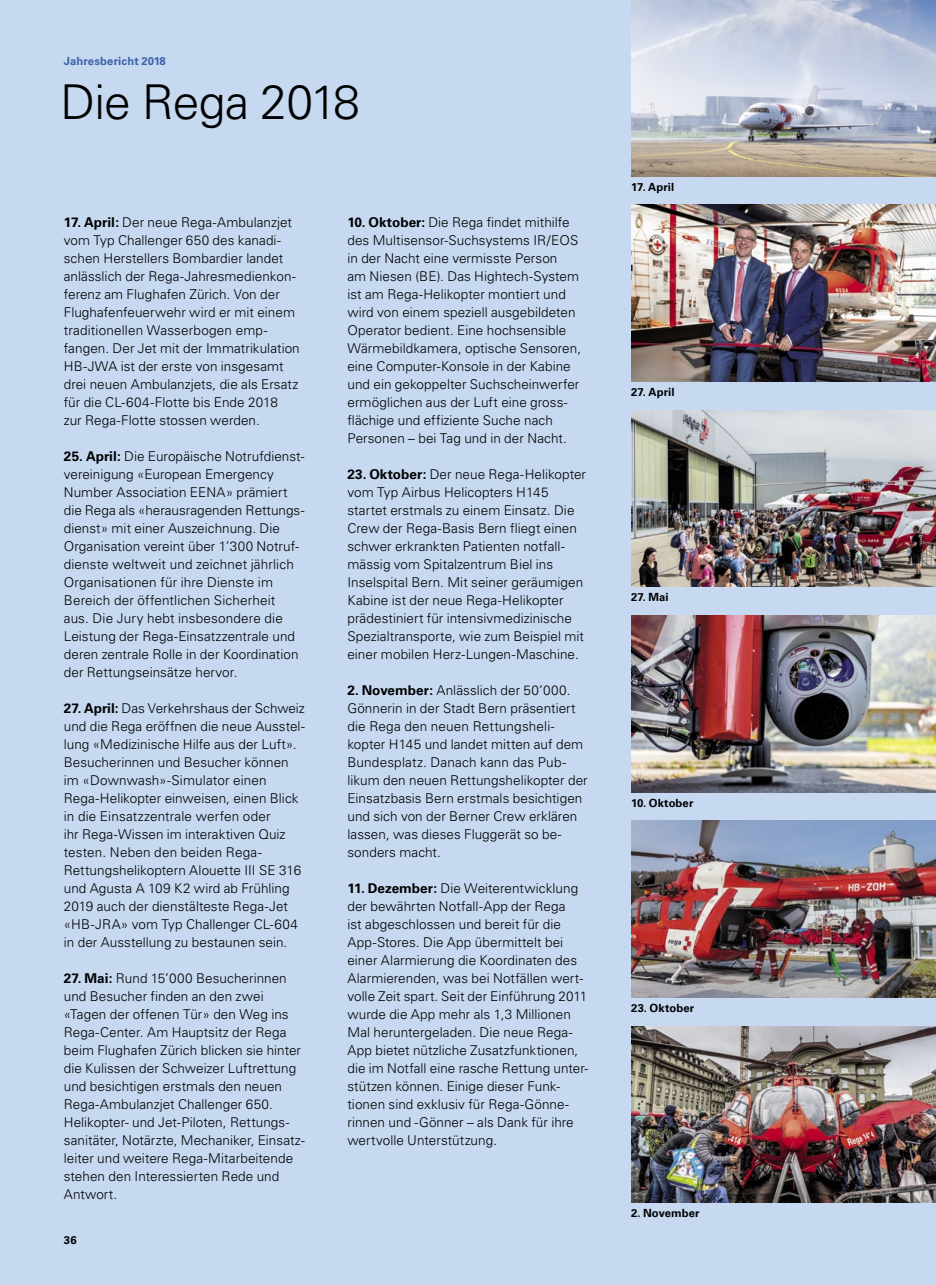
<style>
.page{position:relative;width:936px;height:1285px;background:#fff}
.page>*{position:absolute;margin:0;border:0;box-sizing:border-box;transform-origin:0 0}
.t1{font:300 48px "Univers LT Std";letter-spacing:-.02em;color:#000}
.t2{font:300 13.5px/18px "Univers LT Std";letter-spacing:.005em;color:#000}
.t3{font:700 11.25px "Univers LT Std";letter-spacing:.01em;color:#000}
.t4{font:700 11.25px "Univers LT Std";letter-spacing:.01em;color:#3c61a8}
.s1{font-weight:700}
</style>
<div class="page">
<div style="left:0;top:0;width:935px;height:1284px;background:#c6d9f1"></div>
<img style="left:631px;top:0;width:304px;height:177px">
<img style="left:631px;top:205px;width:304px;height:176px">
<img style="left:631px;top:410px;width:304px;height:176px">
<img style="left:631px;top:615px;width:304px;height:177px">
<img style="left:631px;top:820px;width:304px;height:177px">
<img style="left:631px;top:1026px;width:304px;height:176px">
<p class="t4" style="left:64px;top:54px;width:103px">Jahresbericht 2018</p>
<h2 class="t1" style="left:61px;top:73px;width:301px">Die Rega 2018</h2>
<h3 class="t2" style="left:64px;top:213px;width:230px"><span class="s1">17. April:</span> Der neue Rega-Ambulanzjet</h3>
<p class="t2" style="left:64px;top:231px;width:237px">vom Typ Challenger 650 des kanadi&shy;schen Herstellers Bombardier landet anlässlich der Rega-Jahresmedienkon&shy;ferenz am Flughafen Zürich. Von der Flughafenfeuerwehr wird er mit einem traditionellen Wasserbogen emp&shy;fangen. Der Jet mit der Immatrikulation HB-JWA ist der erste von insgesamt drei neuen Ambulanzjets, die als Ersatz für die CL-604-Flotte bis Ende 2018<br>zur Rega-Flotte stossen werden.</p>
<h3 class="t2" style="left:64px;top:447px;width:242px"><span class="s1">25. April:</span> Die Europäische Notrufdienst-</h3>
<p class="t2" style="left:64px;top:465px;width:242px">vereinigung «European Emergency Number Association EENA» prämiert die Rega als «herausragenden Rettungs&shy;dienst» mit einer Auszeichnung. Die Organisation vereint über 1’300 Notruf&shy;dienste weltweit und zeichnet jährlich Organisationen für ihre Dienste im Bereich der öffentlichen Sicherheit<br>aus. Die Jury hebt insbesondere die Leistung der Rega-Einsatzzentrale und deren zentrale Rolle in der Koordination der Rettungseinsätze hervor.</p>
<h3 class="t2" style="left:64px;top:699px;width:242px"><span class="s1">27. April:</span> Das Verkehrshaus der Schweiz</h3>
<p class="t2" style="left:64px;top:717px;width:242px">und die Rega eröffnen die neue Ausstel&shy;lung «Medizinische Hilfe aus der Luft».<br>Besucherinnen und Besucher können im «Downwash»-Simulator einen Rega-Helikopter einweisen, einen Blick in die Einsatzzentrale werfen oder<br>ihr Rega-Wissen im interaktiven Quiz testen. Neben den beiden Rega-Rettungshelikoptern Alouette III SE 316 und Agusta A 109 K2 wird ab Frühling 2019 auch der dienstälteste Rega-Jet «HB-JRA» vom Typ Challenger CL-604 in der Ausstellung zu bestaunen sein.</p>
<h3 class="t2" style="left:64px;top:969px;width:224px"><span class="s1">27. Mai:</span> Rund 15’000 Besucherinnen</h3>
<p class="t2" style="left:64px;top:987px;width:242px">und Besucher finden an den zwei «Tagen der offenen Tür» den Weg ins Rega-Center. Am Hauptsitz der Rega beim Flughafen Zürich blicken sie hinter die Kulissen der Schweizer Luftrettung und besichtigen erstmals den neuen Rega-Ambulanzjet Challenger 650.<br>Helikopter- und Jet-Piloten, Rettungs&shy;sanitäter, Notärzte, Mechaniker, Einsatz&shy;leiter und weitere Rega-Mitarbeitende stehen den Interessierten Rede und Antwort.</p>
<p class="t3" style="left:64px;top:1233px;width:14px">36</p>
<h3 class="t2" style="left:347px;top:213px;width:224px"><span class="s1">10. Oktober:</span> Die Rega findet mithilfe</h3>
<p class="t2" style="left:347px;top:231px;width:235px">des Multisensor-Suchsystems IR/EOS in der Nacht eine vermisste Person<br>am Niesen (BE). Das Hightech-System ist am Rega-Helikopter montiert und wird von einem speziell ausgebildeten Operator bedient. Eine hochsensible Wärmebildkamera, optische Sensoren, eine Computer-Konsole in der Kabine und ein gekoppelter Suchscheinwerfer ermöglichen aus der Luft eine gross&shy;flächige und effiziente Suche nach Personen – bei Tag und in der Nacht.</p>
<h3 class="t2" style="left:347px;top:465px;width:240px"><span class="s1">23. Oktober:</span> Der neue Rega-Helikopter</h3>
<p class="t2" style="left:347px;top:483px;width:238px">vom Typ Airbus Helicopters H145 startet erstmals zu einem Einsatz. Die Crew der Rega-Basis Bern fliegt einen schwer erkrankten Patienten notfall&shy;mässig vom Spitalzentrum Biel ins Inselspital Bern. Mit seiner geräumigen Kabine ist der neue Rega-Helikopter prädestiniert für intensivmedizinische Spezialtransporte, wie zum Beispiel mit einer mobilen Herz-Lungen-Maschine.</p>
<h3 class="t2" style="left:347px;top:681px;width:225px"><span class="s1">2. November:</span> Anlässlich der 50’000.</h3>
<p class="t2" style="left:347px;top:699px;width:242px">Gönnerin in der Stadt Bern präsentiert die Rega den neuen Rettungsheli&shy;kopter H145 und landet mitten auf dem Bundesplatz. Danach kann das Pub&shy;likum den neuen Rettungshelikopter der Einsatzbasis Bern erstmals besichtigen und sich von der Berner Crew erklären lassen, was dieses Fluggerät so be&shy;sonders macht.</p>
<h3 class="t2" style="left:347px;top:879px;width:232px"><span class="s1">11. Dezember:</span> Die Weiterentwicklung</h3>
<p class="t2" style="left:347px;top:897px;width:242px">der bewährten Notfall-App der Rega<br>ist abgeschlossen und bereit für die App-Stores. Die App übermittelt bei einer Alarmierung die Koordinaten des Alarmierenden, was bei Notfällen wert&shy;volle Zeit spart. Seit der Einführung 2011 wurde die App mehr als 1,3 Millionen Mal heruntergeladen. Die neue Rega-App bietet nützliche Zusatzfunktionen, die im Notfall eine rasche Rettung unter&shy;stützen können. Einige dieser Funk&shy;tionen sind exklusiv für Rega-Gönne&shy;rinnen und -Gönner – als Dank für ihre wertvolle Unterstützung.</p>
<p class="t3" style="left:631px;top:181px;width:45px">17. April</p>
<p class="t3" style="left:631px;top:385px;width:45px">27. April</p>
<p class="t3" style="left:631px;top:590px;width:39px">27. Mai</p>
<p class="t3" style="left:631px;top:796px;width:64px">10. Oktober</p>
<p class="t3" style="left:631px;top:1001px;width:65px">23. Oktober</p>
<p class="t3" style="left:631px;top:1206px;width:70px">2. November</p>
</div>
